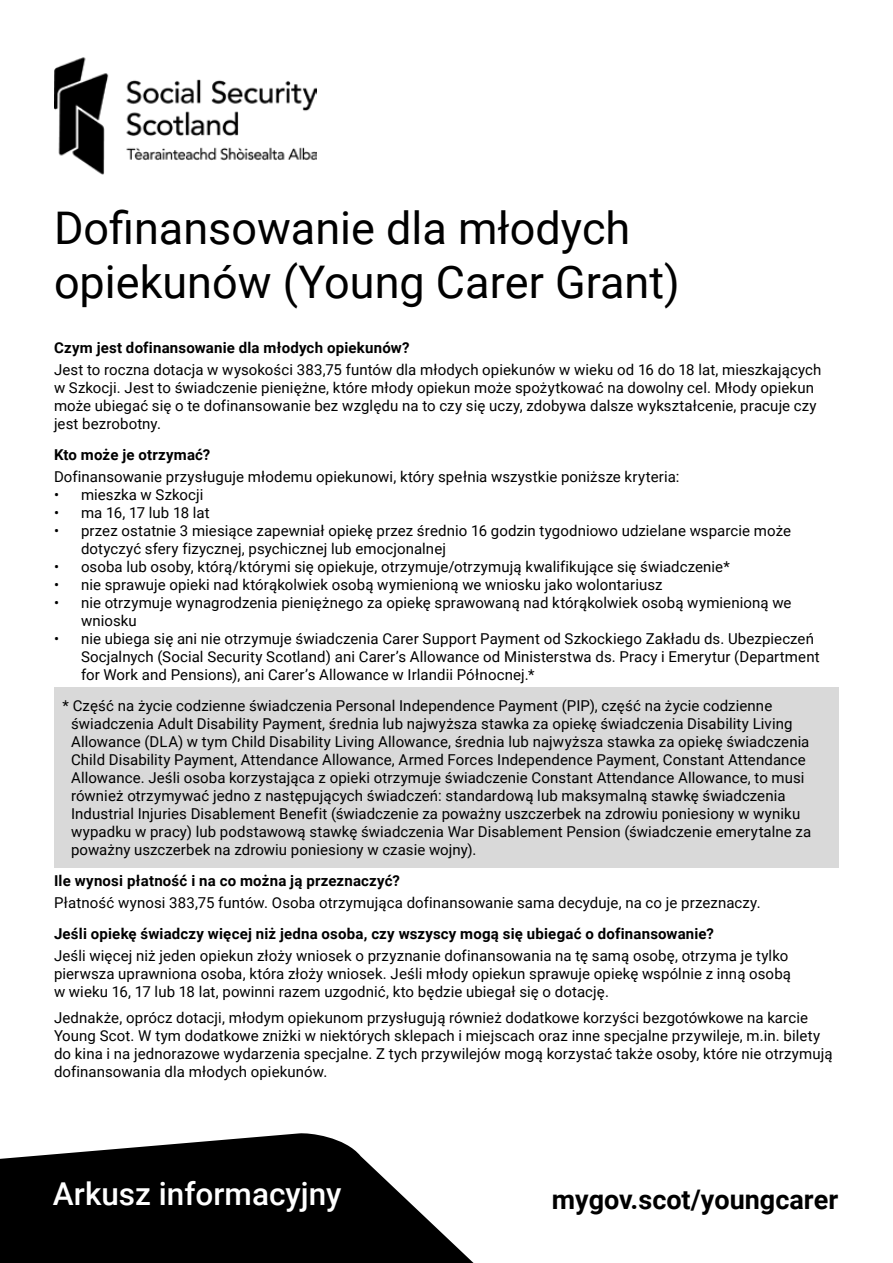
<style>
.page{position:relative;width:893px;height:1263px;background:#fff}
.page>*{position:absolute;margin:0;border:0;box-sizing:border-box;transform-origin:0 0}
.t1{font:45px/54px "Roboto";color:#000}
.t2{font:500 31.5px "Roboto";color:#fff}
.t3{font:700 27px "Roboto";color:#000}
.text_gray_background{font:15px/18px "Roboto";letter-spacing:.005em;color:#000}
.text{font:15px/18px "Roboto";letter-spacing:.005em;color:#000}
.heading_12pt{font:700 15px "Roboto";letter-spacing:.01em;color:#000}
.text_before_bullet{font:15px "Roboto";letter-spacing:.01em;color:#000}
</style>
<div class="page">
<img style="left:54px;top:57px;width:262px;height:118px">
<svg style="left:0;top:1133px;width:474px;height:130px;fill:#000"></svg>
<div style="left:54px;top:687px;width:785px;height:180px;background:#d9d9d9"></div>
<p class="t1" style="left:54px;top:199px;width:627px">Dofinansowanie dla młodych opiekunów (Young Carer Grant)</p>
<p class="heading_12pt" style="left:54px;top:337px;width:357px">Czym jest dofinansowanie dla młodych opiekunów?</p>
<p class="text" style="left:54px;top:360px;width:769px">Jest to roczna dotacja w wysokości 383,75 funtów dla młodych opiekunów w wieku od 16 do 18 lat, mieszkających w Szkocji. Jest to świadczenie pieniężne, które młody opiekun może spożytkować na dowolny cel. Młody opiekun może ubiegać się o te dofinansowanie bez względu na to czy się uczy, zdobywa dalsze wykształcenie, pracuje czy jest bezrobotny.</p>
<p class="heading_12pt" style="left:54px;top:444px;width:158px">Kto może je otrzymać?</p>
<p class="text_before_bullet" style="left:54px;top:466px;width:627px">Dofinansowanie przysługuje młodemu opiekunowi, który spełnia wszystkie poniższe kryteria:</p>
<p class="text_gray_background" style="left:54px;top:485px;width:151px">• mieszka w Szkocji</p>
<p class="text_gray_background" style="left:54px;top:503px;width:157px">• ma 16, 17 lub 18 lat</p>
<p class="text_gray_background" style="left:81px;top:521px;width:712px;text-indent:-27px">• przez ostatnie 3 miesiące zapewniał opiekę przez średnio 16 godzin tygodniowo udzielane wsparcie może dotyczyć sfery fizycznej, psychicznej lub emocjonalnej</p>
<p class="text_gray_background" style="left:54px;top:557px;width:677px">• osoba lub osoby, którą/którymi się opiekuje, otrzymuje/otrzymują kwalifikujące się świadczenie*</p>
<p class="text_gray_background" style="left:54px;top:575px;width:610px">• nie sprawuje opieki nad którąkolwiek osobą wymienioną we wniosku jako wolontariusz</p>
<p class="text_gray_background" style="left:81px;top:593px;width:712px;text-indent:-27px">• nie otrzymuje wynagrodzenia pieniężnego za opiekę sprawowaną nad którąkolwiek osobą wymienioną we wniosku</p>
<p class="text_gray_background" style="left:81px;top:629px;width:740px;text-indent:-27px">• nie ubiega się ani nie otrzymuje świadczenia Carer Support Payment od Szkockiego Zakładu ds. Ubezpieczeń<br>Socjalnych (Social Security Scotland) ani Carer’s Allowance od Ministerstwa ds. Pracy i Emerytur (Department for Work and Pensions), ani Carer’s Allowance w Irlandii Północnej.*</p>
<p class="text_gray_background" style="left:71px;top:696px;width:742px;text-indent:-9px">* Część na życie codzienne świadczenia Personal Independence Payment (PIP), część na życie codzienne świadczenia Adult Disability Payment, średnia lub najwyższa stawka za opiekę świadczenia Disability Living Allowance (DLA) w tym Child Disability Living Allowance, średnia lub najwyższa stawka za opiekę świadczenia Child Disability Payment, Attendance Allowance, Armed Forces Independence Payment, Constant Attendance Allowance. Jeśli osoba korzystająca z opieki otrzymuje świadczenie Constant Attendance Allowance, to musi również otrzymywać jedno z następujących świadczeń: standardową lub maksymalną stawkę świadczenia Industrial Injuries Disablement Benefit (świadczenie za poważny uszczerbek na zdrowiu poniesiony w wyniku wypadku w pracy) lub podstawową stawkę świadczenia War Disablement Pension (świadczenie emerytalne za poważny uszczerbek na zdrowiu poniesiony w czasie wojny).</p>
<p class="heading_12pt" style="left:54px;top:870px;width:347px">Ile wynosi płatność i na co można ją przeznaczyć?</p>
<p class="text" style="left:54px;top:893px;width:708px">Płatność wynosi 383,75 funtów. Osoba otrzymująca dofinansowanie sama decyduje, na co je przeznaczy.</p>
<p class="heading_12pt" style="left:54px;top:923px;width:661px">Jeśli opiekę świadczy więcej niż jedna osoba, czy wszyscy mogą się ubiegać o dofinansowanie?</p>
<p class="text" style="left:54px;top:946px;width:738px">Jeśli więcej niż jeden opiekun złoży wniosek o przyznanie dofinansowania na tę samą osobę, otrzyma je tylko pierwsza uprawniona osoba, która złoży wniosek. Jeśli młody opiekun sprawuje opiekę wspólnie z inną osobą w wieku 16, 17 lub 18 lat, powinni razem uzgodnić, kto będzie ubiegał się o dotację.</p>
<p class="text" style="left:54px;top:1008px;width:780px">Jednakże, oprócz dotacji, młodym opiekunom przysługują również dodatkowe korzyści bezgotówkowe na karcie Young Scot. W tym dodatkowe zniżki w niektórych sklepach i miejscach oraz inne specjalne przywileje, m.in. bilety do kina i na jednorazowe wydarzenia specjalne. Z tych przywilejów mogą korzystać także osoby, które nie otrzymują dofinansowania dla młodych opiekunów.</p>
<p class="t2" style="left:53px;top:1171px;width:290px">Arkusz informacyjny</p>
<h3 class="t3" style="left:552px;top:1181px;width:288px">mygov.scot/youngcarer</h3>
</div>
